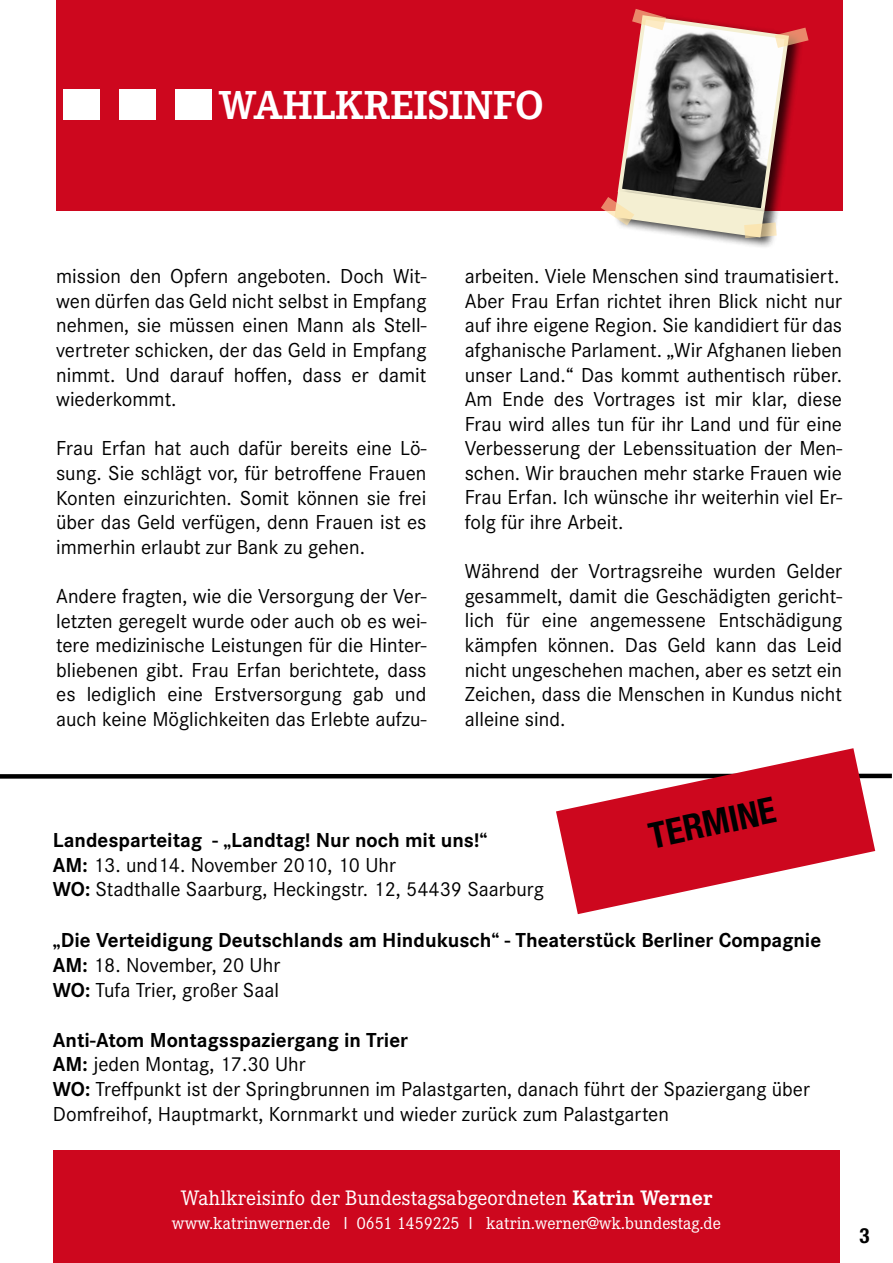
<style>
.page{position:relative;width:893px;height:1263px;background:#fff}
.page>*{position:absolute;margin:0;border:0;box-sizing:border-box;transform-origin:0 0}
.t1{font:700 206.7px "Corporate E";color:#fff;scale:1.18 1}
.t2{font:700 42px "Corporate E";color:#fff}
.t3{font:700 condensed 36px "Helvetica Neue";color:#000}
.t4{font:21.75px "Corporate E";color:#fff}
.t5{font:21px/24.6px "Corporate S";color:#000;text-align:justify}
.t6{font:700 21px/25.2px "Corporate S";color:#000}
.t7{font:700 condensed 21px "Helvetica Neue";color:#000}
.t8{font:18px "Corporate E";color:#fff}
.s1{font-weight:700}
.s2{font-weight:400}
.s3{font-family:"Corporate S"}
</style>
<div class="page">
<div style="left:56px;top:0;width:786px;height:210px;background:#cd071e"></div>
<div style="left:614px;top:187px;width:164px;height:62px;background:#000;opacity:.75"></div>
<svg style="left:601px;top:9px;width:207px;height:229px"></svg>
<div style="left:53px;top:1150px;width:786px;height:113px;background:#cd071e"></div>
<svg style="left:0;top:773px;width:892px;height:6px;background:#3f3f3f"></svg>
<svg style="left:556px;top:748px;width:319px;height:166px;fill:#cd071e"></svg>
<h1 class="t1" style="left:53px;top:-66px;width:145px">...</h1>
<h2 class="t2" style="left:219px;top:81px;width:326px">WAHLKREISINFO</h2>
<p class="t5" style="left:56px;top:264px;width:372px">mission den Opfern angeboten. Doch Wit&shy;wen dürfen das Geld nicht selbst in Empfang nehmen, sie müssen einen Mann als Stell&shy;vertreter schicken, der das Geld in Empfang nimmt. Und darauf hoffen, dass er damit wiederkommt.</p>
<p class="t5" style="left:56px;top:436px;width:372px">Frau Erfan hat auch dafür bereits eine Lö&shy;sung. Sie schlägt vor, für betroffene Frauen Konten einzurichten. Somit können sie frei über das Geld verfügen, denn Frauen ist es immerhin erlaubt zur Bank zu gehen.</p>
<p class="t5" style="left:56px;top:584px;width:372px">Andere fragten, wie die Versorgung der Ver&shy;letzten geregelt wurde oder auch ob es wei&shy;tere medizinische Leistungen für die Hinter&shy;bliebenen gibt. Frau Erfan berichtete, dass es lediglich eine Erstversorgung gab und auch keine Möglichkeiten das Erlebte aufzu-</p>
<p class="t5" style="left:465px;top:264px;width:379px;text-align:left">arbeiten. Viele Menschen sind traumatisiert.<br>Aber Frau Erfan richtet ihren Blick nicht nur auf ihre eigene Region. Sie kandidiert für das afghanische Parlament. „Wir Afghanen lieben unser Land.“ Das kommt authentisch rüber.<br>Am Ende des Vortrages ist mir klar, diese Frau wird alles tun für ihr Land und für eine Verbesserung der Lebenssituation der Men&shy;schen. Wir brauchen mehr starke Frauen wie Frau Erfan. Ich wünsche ihr weiterhin viel Er&shy;folg für ihre Arbeit.</p>
<p class="t5" style="left:465px;top:559px;width:379px">Während der Vortragsreihe wurden Gelder gesammelt, damit die Geschädigten gericht&shy;lich für eine angemessene Entschädigung kämpfen können. Das Geld kann das Leid nicht ungeschehen machen, aber es setzt ein Zeichen, dass die Menschen in Kundus nicht alleine sind.</p>
<h3 class="t3" style="left:645px;top:815px;width:28px;rotate:-12deg">TERMINE</h3>
<p class="t5" style="left:53px;top:828px;width:492px;text-align:left"><span class="s1">Landesparteitag - „Landtag! Nur noch mit uns!“<br>AM:</span> 13. und14. November 2010, 10 Uhr<br><span class="s1">WO:</span> Stadthalle Saarburg, Heckingstr. 12, 54439 Saarburg</p>
<p class="t6" style="left:53px;top:928px;width:770px">„Die Verteidigung Deutschlands am Hindukusch“ - Theaterstück Berliner Compagnie<br>AM: <span class="s2">18. November, 20 Uhr<br></span>WO: <span class="s2">Tufa Trier, großer Saal</span></p>
<p class="t5" style="left:53px;top:1028px;width:758px;text-align:left"><span class="s1">Anti-Atom Montagsspaziergang in Trier<br>AM:</span> jeden Montag, 17.30 Uhr<br><span class="s1">WO:</span> Treffpunkt ist der Springbrunnen im Palastgarten, danach führt der Spaziergang über Domfreihof, Hauptmarkt, Kornmarkt und wieder zurück zum Palastgarten</p>
<p class="t4" style="left:181px;top:1186px;width:533px">Wahlkreisinfo der Bundestagsabgeordneten <span class="s1">Katrin Werner</span></p>
<p class="t8" style="left:172px;top:1213px;width:551px">www.katrinwerner.de <span class="s3">I</span> 0651 1459225 <span class="s3">I</span> katrin.werner@wk.bundestag.de</p>
<p class="t7" style="left:859px;top:1223px;width:12px">3</p>
</div>
